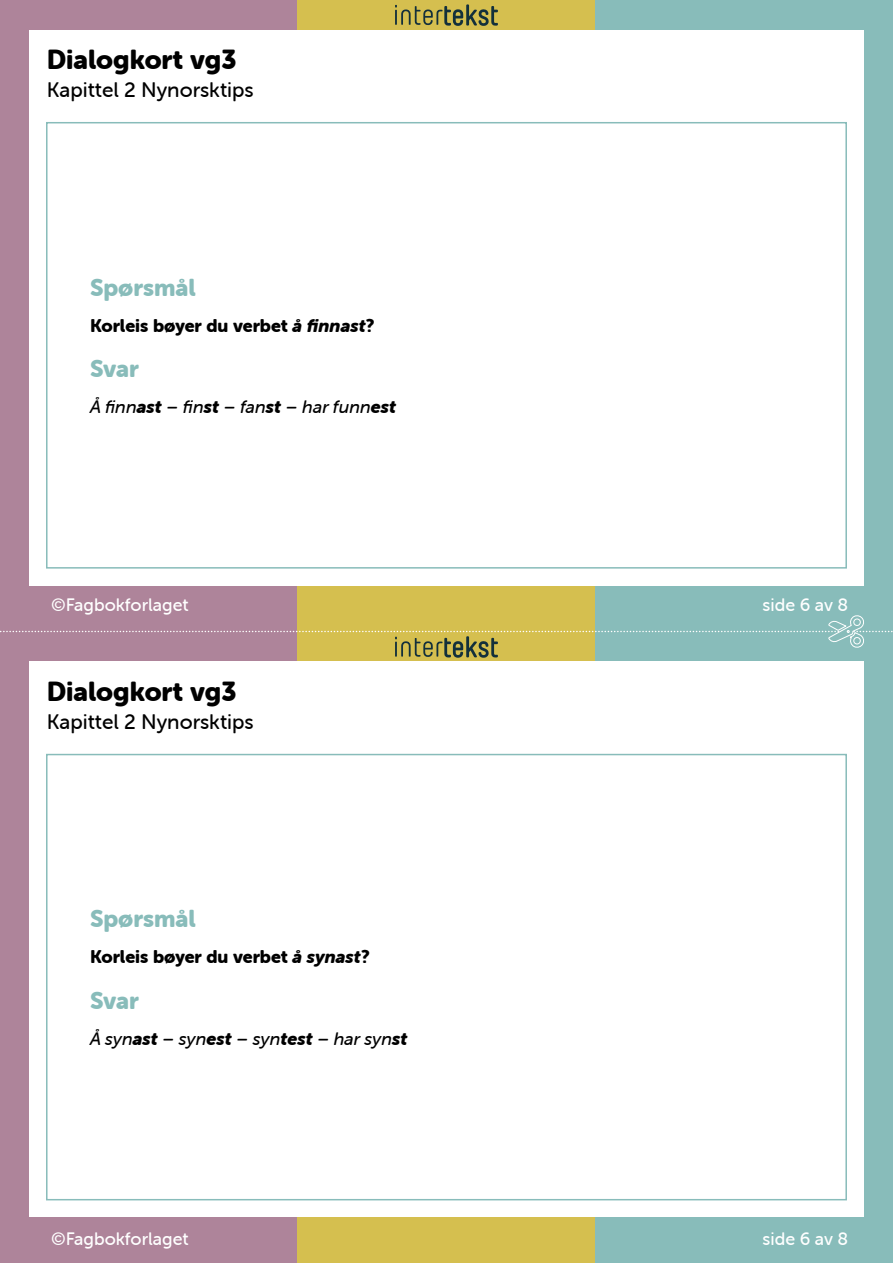
<style>
.page{position:relative;width:893px;height:1263px;background:#fff}
.page>*{position:absolute;margin:0;border:0;box-sizing:border-box;transform-origin:0 0}
.t1{font:27px "Museo Sans Rounded 900";color:#000}
.Card_Heading{font:24px "Museo Sans Rounded 900";color:#88bcba}
.t2{font:21px "Museo Sans Rounded 500";color:#000}
.Svar{font:italic 18px "Museo Sans Rounded 500";color:#000}
.Sporsmal{font:18px "Museo Sans Rounded 900";color:#000}
.Sporsmal-2{font:18px "Museo Sans Rounded 500";color:#fff}
.s1{font-style:italic}
.s2{font-family:"Museo Sans Rounded 900"}
</style>
<div class="page">
<div style="left:0;top:0;width:298px;height:632px;background:#ae849a"></div>
<div style="left:0;top:632px;width:298px;height:631px;background:#ae849a"></div>
<div style="left:298px;top:0;width:297px;height:632px;background:#d5bf4f"></div>
<div style="left:298px;top:632px;width:297px;height:631px;background:#d5bf4f"></div>
<div style="left:595px;top:0;width:298px;height:632px;background:#88bcba"></div>
<div style="left:595px;top:632px;width:298px;height:631px;background:#88bcba"></div>
<svg style="left:395px;top:4px;width:103px;height:22px"></svg>
<svg style="left:0;top:615px;width:893px;height:43px"></svg>
<div style="left:29px;top:30px;width:835px;height:555px;background:#fff"></div>
<div style="left:29px;top:662px;width:835px;height:555px;background:#fff"></div>
<div style="left:46px;top:122px;width:801px;height:447px;border:2px solid #88bcba"></div>
<div style="left:46px;top:754px;width:801px;height:446px;border:2px solid #88bcba"></div>
<h1 class="t1" style="left:47px;top:44px;width:191px">Dialogkort vg3</h1>
<p class="t2" style="left:47px;top:78px;width:209px">Kapittel 2 Nynorsktips</p>
<p class="Card_Heading" style="left:90px;top:274px;width:107px">Spørsmål</p>
<p class="Sporsmal" style="left:90px;top:315px;width:286px">Korleis bøyer du verbet <span class="s1">å finnast</span>?</p>
<p class="Card_Heading" style="left:90px;top:355px;width:50px">Svar</p>
<p class="Svar" style="left:90px;top:397px;width:308px">Å finn<span class="s2">ast</span> – fin<span class="s2">st</span> – fan<span class="s2">st</span> – har funn<span class="s2">est</span></p>
<p class="Sporsmal-2" style="left:51px;top:595px;width:139px">©Fagbokforlaget</p>
<p class="Sporsmal-2" style="left:762px;top:595px;width:87px">side 6 av 8</p>
<h1 class="t1" style="left:47px;top:676px;width:191px">Dialogkort vg3</h1>
<p class="t2" style="left:47px;top:710px;width:209px">Kapittel 2 Nynorsktips</p>
<p class="Card_Heading" style="left:90px;top:905px;width:107px">Spørsmål</p>
<p class="Sporsmal" style="left:90px;top:947px;width:281px">Korleis bøyer du verbet <span class="s1">å synast</span>?</p>
<p class="Card_Heading" style="left:90px;top:987px;width:50px">Svar</p>
<p class="Svar" style="left:90px;top:1029px;width:319px">Å syn<span class="s2">ast</span> – syn<span class="s2">est</span> – syn<span class="s2">test</span> – har syn<span class="s2">st</span></p>
<p class="Sporsmal-2" style="left:51px;top:1228px;width:139px">©Fagbokforlaget</p>
<p class="Sporsmal-2" style="left:762px;top:1228px;width:87px">side 6 av 8</p>
</div>
